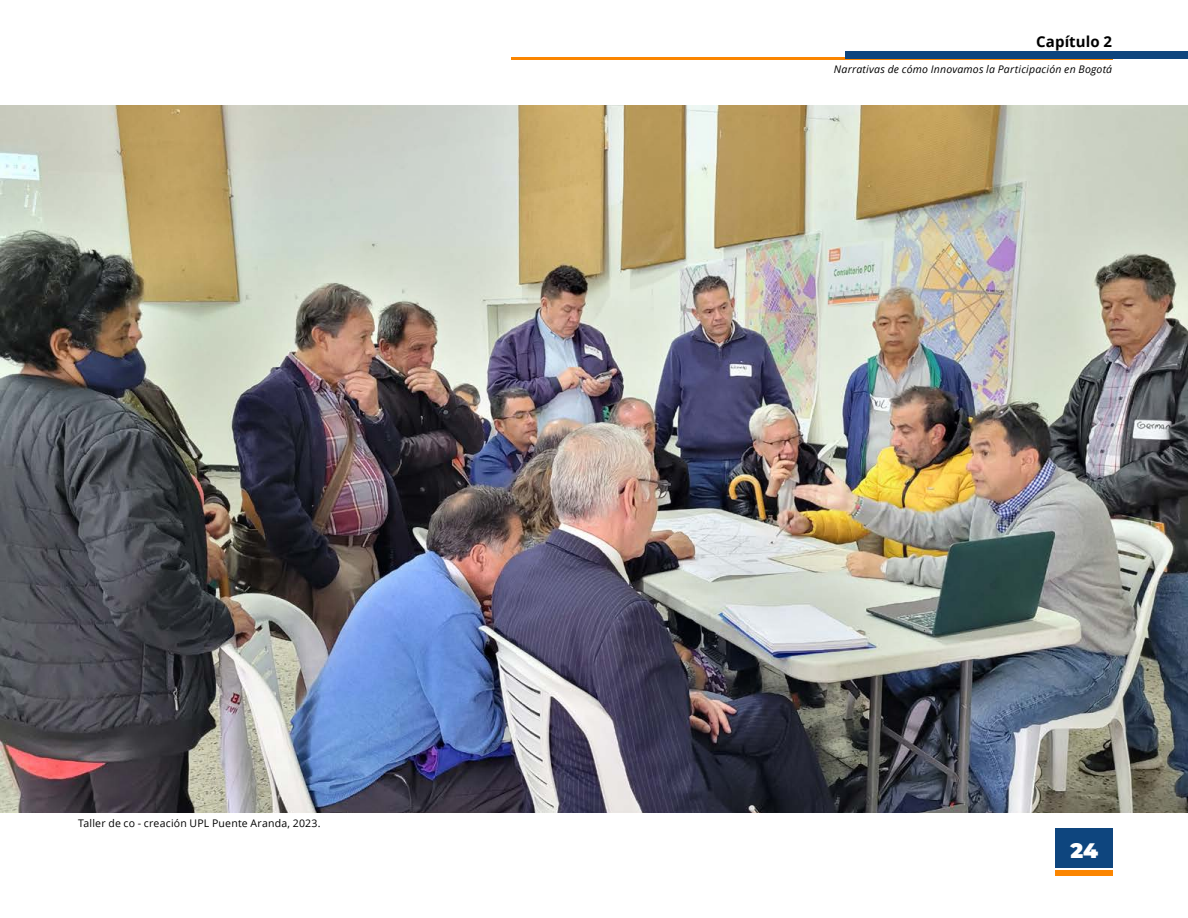
<style>
.page{position:relative;width:1188px;height:918px;background:#fff}
.page>*{position:absolute;margin:0;border:0;box-sizing:border-box;transform-origin:0 0}
.t1{font:900 21px "Montserrat";color:#fff}
.t2{font:700 15px "Open Sans";letter-spacing:.005em;color:#000}
.t3{font:italic 10.5px "Open Sans";letter-spacing:.02em;color:#000}
.t4{font:10.5px "Open Sans";letter-spacing:.02em;color:#000}
</style>
<div class="page">
<div style="left:1056px;top:870px;width:57px;height:6px;background:#fb8500"></div>
<hr style="left:512px;top:57px;width:601px;height:2px;background:#fb8500">
<div style="left:845px;top:52px;width:343px;height:7px;background:#0e457e"></div>
<div style="left:1056px;top:828px;width:57px;height:40px;background:#0e457e"></div>
<img style="left:0;top:105px;width:1188px;height:708px">
<p class="t4" style="left:78px;top:816px;width:244px">Taller de co - creación UPL Puente Aranda, 2023.</p>
<h2 class="t2" style="left:1036px;top:31px;width:77px">Capítulo 2</h2>
<p class="t3" style="left:834px;top:62px;width:280px">Narrativas de cómo Innovamos la Participación en Bogotá</p>
<h1 class="t1" style="left:1070px;top:837px;width:29px">24</h1>
</div>
